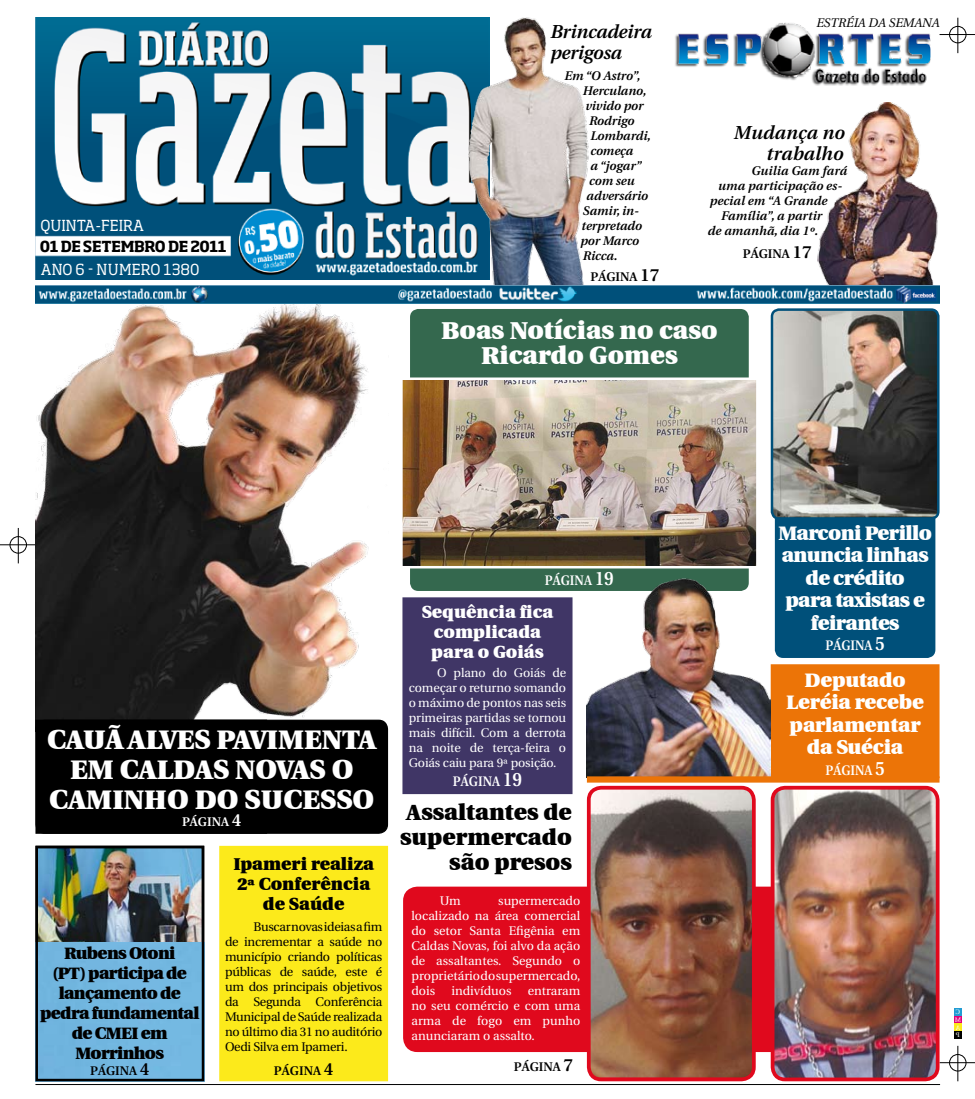
<style>
.page{position:relative;width:975px;height:1099px;background:#fff}
.page>*{position:absolute;margin:0;border:0;box-sizing:border-box;transform-origin:0 0}
.t1{font:900 27.5px/30px "Utopia";color:#fff;text-align:center}
.t2{font:900 25px/25px "Utopia";color:#fff;text-align:center}
.t3{font:900 22.5px/25px "Utopia";color:#000;text-align:right}
.t4{font:900 20px/22.5px "Utopia";letter-spacing:-.03em;color:#fff;text-align:center}
.t5{font:900 20px/22.5px "Utopia";letter-spacing:-.01em;color:#fff;text-align:center}
.t6{font:italic 600 18.75px/21.2px "Utopia";letter-spacing:-.01em;color:#000}
.t7{font:italic 600 18.75px/21.2px "Utopia";letter-spacing:.01em;color:#000;text-align:right}
.t8{font:900 17.5px/20px "Utopia";color:#000;text-align:center}
.t9{font:900 17.5px/20px "Utopia";color:#fff;text-align:center}
.t10{font:900 16.88px/20px "Utopia";letter-spacing:-.04em;color:#000;text-align:right}
.t11{font:15px "Soho Std";color:#fff}
.t12{font:700 15px "Soho Std";letter-spacing:-.03em;color:#000}
.t13{font:600 13.75px "Utopia";color:#fff;scale:.91 1}
.t14{font:12.5px/15px "Utopia";color:#fff;text-align:justify}
.t15{font:12.5px/15px "Utopia";letter-spacing:-.02em;color:#000;text-align:justify}
.t16{font:italic 600 12.5px "Utopia";color:#000}
.t17{font:600 12.5px "Utopia";color:#000}
.t18{font:italic 12.5px "Utopia";color:#000}
.t19{font:600 12.5px "Utopia";color:#fff}
.s1{font-size:17.5px}
.s2{font-size:19.25px}
</style>
<div class="page">
<hr style="left:939px;top:34px;width:35px;height:1px;background:#000">
<hr style="left:957px;top:18px;width:1px;height:35px;background:#000">
<div style="left:949px;top:26px;width:17px;height:17px;border:1px solid #000;border-radius:50%"></div>
<hr style="left:939px;top:1062px;width:35px;height:1px;background:#000">
<hr style="left:957px;top:1045px;width:1px;height:36px;background:#000">
<div style="left:949px;top:1054px;width:17px;height:17px;border:1px solid #000;border-radius:50%"></div>
<div style="left:954px;top:1008px;width:7px;height:7px;background:#219cd3"></div>
<div style="left:954px;top:1015px;width:7px;height:8px;background:#e20079"></div>
<div style="left:954px;top:1023px;width:7px;height:7px;background:#fcea1b"></div>
<div style="left:954px;top:1030px;width:7px;height:8px;background:#000"></div>
<hr style="left:35px;top:1084px;width:905px;height:1px;background:#000">
<hr style="left:0;top:544px;width:35px;height:1px;background:#000">
<hr style="left:18px;top:528px;width:1px;height:35px;background:#000">
<div style="left:10px;top:536px;width:17px;height:17px;border:1px solid #000;border-radius:50%"></div>
<img style="left:817px;top:103px;width:121px;height:182px">
<div style="left:770px;top:664px;width:169px;height:114px;background:#ec7407;border:2px solid #ec7407"></div>
<div style="left:402px;top:597px;width:170px;height:197px;background:#403666;border:2px solid #403666"></div>
<img style="left:35px;top:18px;width:428px;height:262px">
<div style="left:405px;top:888px;width:431px;height:162px;background:#e0091d;border-radius:12px"></div>
<div style="left:403px;top:886px;width:434px;height:166px;border:4px solid #e0091d;border-radius:12px"></div>
<img style="left:592px;top:790px;width:161px;height:287px">
<div style="left:587px;top:785px;width:168px;height:296px;border:4px solid #e0091d;border-radius:12px"></div>
<img style="left:775px;top:790px;width:162px;height:289px">
<div style="left:770px;top:785px;width:169px;height:296px;border:4px solid #e0091d;border-radius:12px"></div>
<img style="left:35px;top:304px;width:351px;height:420px">
<div style="left:36px;top:720px;width:351px;height:113px;background:#000;border-radius:9px"></div>
<div style="left:35px;top:719px;width:353px;height:114px;border:1px solid #000;border-radius:9px"></div>
<div style="left:219px;top:845px;width:169px;height:236px;background:#fcea1b;border:1px solid #fcea1b"></div>
<div style="left:776px;top:497px;width:158px;height:159px;background:#00507a;border-radius:7px"></div>
<div style="left:774px;top:496px;width:161px;height:162px;border:2px solid #00507a;border-radius:7px"></div>
<img style="left:773px;top:309px;width:165px;height:209px">
<div style="left:770px;top:308px;width:169px;height:211px;border:2px solid #00507a;border-radius:7px"></div>
<img style="left:38px;top:848px;width:163px;height:94px">
<div style="left:35px;top:845px;width:169px;height:236px;border:2px solid #000"></div>
<div style="left:411px;top:310px;width:336px;height:279px;background:#34684e;border-radius:7px"></div>
<div style="left:410px;top:309px;width:338px;height:282px;border:2px solid #34684e;border-radius:7px"></div>
<img style="left:403px;top:380px;width:352px;height:185px">
<div style="left:400px;top:377px;width:358px;height:191px;border:2px solid #fff"></div>
<img style="left:463px;top:18px;width:126px;height:267px">
<img style="left:35px;top:285px;width:904px;height:19px">
<img style="left:587px;top:576px;width:183px;height:200px">
<div style="left:587px;top:776px;width:352px;height:6px;background:#ec7407"></div>
<img style="left:675px;top:23px;width:256px;height:62px">
<p class="t11" style="left:41px;top:216px;width:105px">QUINTA-FEIRA</p>
<p class="t12" style="left:40px;top:236px;width:189px">01 DE SETEMBRO DE 2011</p>
<p class="t11" style="left:41px;top:260px;width:160px">ANO 6 - NUMERO 1380</p>
<h3 class="t6" style="left:550px;top:21px;width:103px">Brincadeira perigosa</h3>
<p class="t16" style="left:564px;top:69px;width:77px">Em “O Astro”,</p>
<p class="t16" style="left:583px;top:84px;width:65px">Herculano,</p>
<p class="t16" style="left:585px;top:99px;width:60px">vivido por</p>
<p class="t16" style="left:589px;top:114px;width:47px">Rodrigo</p>
<p class="t16" style="left:590px;top:129px;width:62px">Lombardi,</p>
<p class="t16" style="left:590px;top:144px;width:44px">começa</p>
<p class="t16" style="left:590px;top:159px;width:52px">a “jogar”</p>
<p class="t16" style="left:589px;top:174px;width:47px">com seu</p>
<p class="t16" style="left:586px;top:189px;width:63px">adversário</p>
<p class="t16" style="left:583px;top:204px;width:58px">Samir, in-</p>
<p class="t16" style="left:581px;top:219px;width:62px">terpretado</p>
<p class="t16" style="left:580px;top:234px;width:60px">por Marco</p>
<p class="t16" style="left:583px;top:249px;width:36px">Ricca.</p>
<p class="t17" style="left:590px;top:269px;width:71px">PÁGINA <span class="s1">17</span></p>
<p class="t18" style="left:816px;top:16px;width:124px">ESTRÉIA DA SEMANA</p>
<h3 class="t7" style="left:734px;top:122px;width:112px">Mudança no trabalho</h3>
<p class="t16" style="left:751px;top:164px;width:97px">Guilia Gam fará</p>
<p class="t16" style="left:718px;top:179px;width:125px">uma participação es-</p>
<p class="t16" style="left:709px;top:194px;width:119px">pecial em “A Grande</p>
<p class="t16" style="left:721px;top:209px;width:103px">Família”, a partir</p>
<p class="t16" style="left:707px;top:224px;width:112px">de amanhã, dia 1º.</p>
<p class="t17" style="left:742px;top:246px;width:71px">PÁGINA <span class="s1">17</span></p>
<h2 class="t2" style="left:441px;top:317px;width:278px">Boas Notícias no caso<br>Ricardo Gomes</h2>
<h1 class="t1" style="left:47px;top:725px;width:330px">Cauã Alves pavimenta em Caldas Novas o caminho do sucesso</h1>
<p class="t19" style="left:182px;top:815px;width:61px">PÁGINA <span class="s1">4</span></p>
<h3 class="t8" style="left:233px;top:853px;width:142px">Ipameri realiza<br>2ª Conferência de Saúde</h3>
<p class="t15" style="left:225px;top:919px;width:159px;text-indent:28px">Buscar novas ideias a fim de incrementar a saúde no município criando políticas públicas de saúde, este é um dos principais objetivos da Segunda Conferência Municipal de Saúde realizada no último dia 31 no auditório Oedi Silva em Ipameri.</p>
<p class="t17" style="left:274px;top:1063px;width:61px">PÁGINA <span class="s1">4</span></p>
<h3 class="t10" style="left:64px;top:943px;width:113px">Rubens Otoni</h3>
<h3 class="t10" style="left:53px;top:963px;width:136px">(PT ) participa de</h3>
<h3 class="t10" style="left:59px;top:983px;width:124px">lançamento de</h3>
<h3 class="t10" style="left:40px;top:1003px;width:161px">pedra fundamental</h3>
<h3 class="t10" style="left:72px;top:1023px;width:46px">de CMEI</h3>
<h3 class="t10" style="left:76px;top:1023px;width:92px">em<br>Morrinhos</h3>
<p class="t17" style="left:90px;top:1063px;width:61px">PÁGINA <span class="s1">4</span></p>
<p class="t13" style="left:545px;top:573px;width:77px">PÁGINA <span class="s2">19</span></p>
<h3 class="t9" style="left:421px;top:601px;width:133px">Sequência fica complicada para o Goiás</h3>
<p class="t14" style="left:409px;top:665px;width:159px;text-indent:28px">O plano do Goiás de começar o returno somando o máximo de pontos nas seis primeiras partidas se tornou mais difícil. Com a derrota na noite de terça-feira o Goiás caiu para 9ª posição.</p>
<p class="t13" style="left:453px;top:773px;width:77px">PÁGINA <span class="s2">19</span></p>
<h3 class="t3" style="left:400px;top:799px;width:173px">Assaltantes de supermercado são presos</h3>
<p class="t14" style="left:440px;top:893px;width:22px">Um</p>
<p class="t14" style="left:411px;top:893px;width:170px;text-indent:87px">supermercado localizado na área comercial do setor Santa Efigênia em Caldas Novas, foi alvo da ação de assaltantes. Segundo o proprietário do supermercado, dois</p>
<p class="t14" style="left:451px;top:983px;width:62px">indivíduos</p>
<p class="t14" style="left:411px;top:983px;width:170px;text-indent:116px">entraram no seu comércio e com uma arma de fogo em punho anunciaram o assalto.</p>
<p class="t17" style="left:513px;top:1059px;width:61px">PÁGINA <span class="s1">7</span></p>
<h3 class="t4" style="left:778px;top:521px;width:155px">Marconi Perillo anuncia linhas de crédito<br>para taxistas e feirantes</h3>
<p class="t13" style="left:825px;top:637px;width:67px">PÁGINA <span class="s2">5</span></p>
<h3 class="t5" style="left:786px;top:669px;width:139px">Deputado<br>Leréia recebe parlamentar da Suécia</h3>
<p class="t13" style="left:825px;top:762px;width:67px">PÁGINA <span class="s2">5</span></p>
</div>
